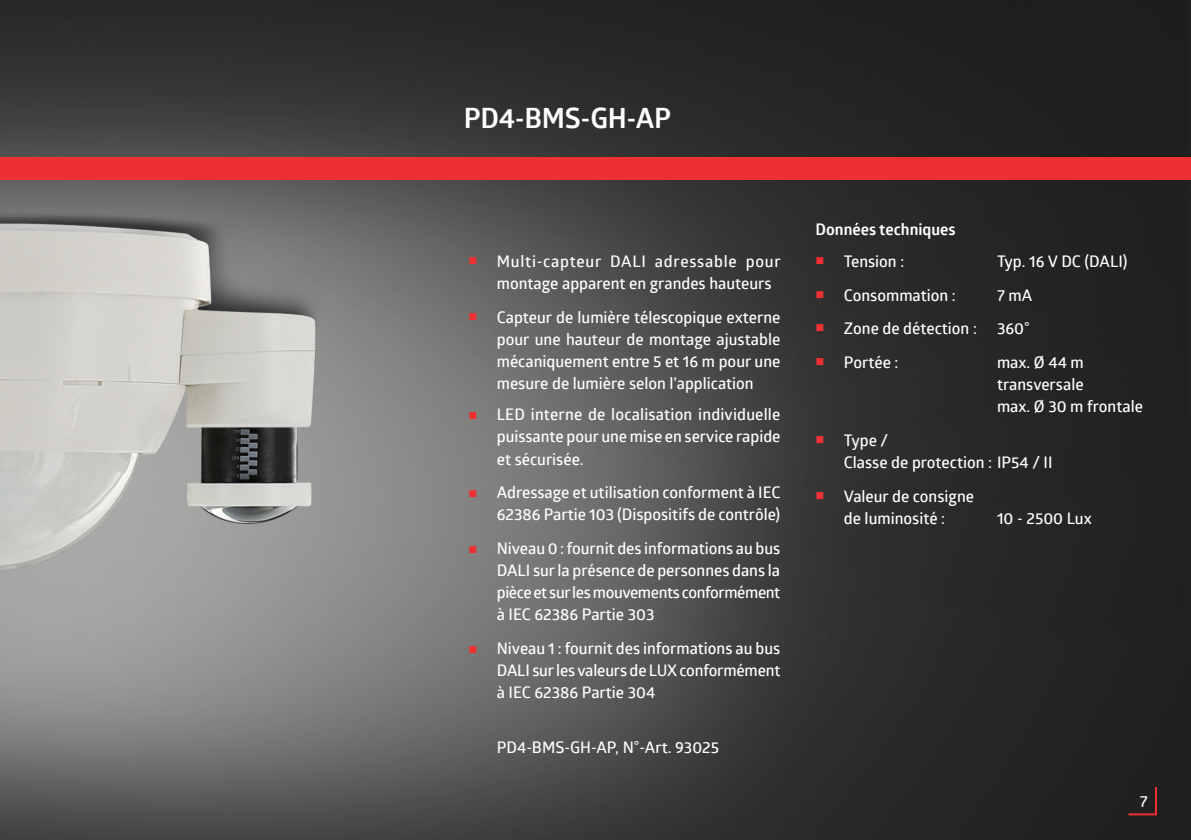
<style>
.page{position:relative;width:1191px;height:840px;background:#fff}
.page>*{position:absolute;margin:0;border:0;box-sizing:border-box;transform-origin:0 0}
.t1{font:700 28px "Glober";letter-spacing:-.01em;color:#fff}
.t2{font:600 16px/22px "Glober";color:#fff;text-align:justify}
.t3{font:700 16px "Glober";color:#fff}
.s1{color:#ee3033}
</style>
<div class="page">
<img style="left:0;top:0;width:1191px;height:839px">
<div style="left:0;top:157px;width:1191px;height:23px;background:#ee3033"></div>
<svg style="left:1126px;top:784px;width:32px;height:31px"></svg>
<h1 class="t1" style="left:464px;top:98px;width:209px">PD4-BMS-GH-AP</h1>
<p class="t2" style="left:497px;top:249px;width:285px;text-indent:-28px"><span class="s1">■</span> Multi-capteur DALI adressable pour montage apparent en grandes hauteurs</p>
<p class="t2" style="left:497px;top:305px;width:285px;text-indent:-28px"><span class="s1">■</span> Capteur de lumière télescopique externe pour une hauteur de montage ajustable mécaniquement entre 5 et 16 m pour une mesure de lumière selon l’application</p>
<p class="t2" style="left:497px;top:403px;width:285px;text-indent:-28px"><span class="s1">■</span> LED interne de localisation individuelle puissante pour une mise en service rapide et sécurisée.</p>
<p class="t2" style="left:468px;top:480px;width:313px;text-align:right"><span class="s1">■</span> Adressage et utilisation conforment à IEC<br>62386 Partie 103 (Dispositifs de contrôle)</p>
<p class="t2" style="left:497px;top:536px;width:285px;text-indent:-28px"><span class="s1">■</span> Niveau 0 : fournit des informations au bus DALI sur la présence de personnes dans la pièce et sur les mouvements conformément à IEC 62386 Partie 303</p>
<p class="t2" style="left:497px;top:636px;width:285px;text-indent:-28px"><span class="s1">■</span> Niveau 1 : fournit des informations au bus DALI sur les valeurs de LUX conformément à IEC 62386 Partie 304</p>
<p class="t2" style="left:497px;top:735px;width:224px">PD4-BMS-GH-AP, N°-Art. 93025</p>
<p class="t3" style="left:815px;top:218px;width:142px">Données techniques</p>
<p class="t2" style="left:815px;top:249px;width:90px"><span class="s1">■</span> Tension :</p>
<p class="t2" style="left:997px;top:249px;width:132px">Typ. 16 V DC (DALI)</p>
<p class="t2" style="left:815px;top:283px;width:142px"><span class="s1">■</span> Consommation :</p>
<p class="t2" style="left:997px;top:283px;width:37px">7 mA</p>
<p class="t2" style="left:815px;top:317px;width:163px"><span class="s1">■</span> Zone de détection :</p>
<p class="t2" style="left:997px;top:317px;width:34px">360°</p>
<p class="t2" style="left:815px;top:350px;width:84px"><span class="s1">■</span> Portée :</p>
<p class="t2" style="left:997px;top:350px;width:147px;text-align:left">max. Ø 44 m transversale<br>max. Ø 30 m frontale</p>
<p class="t2" style="left:844px;top:428px;width:210px;text-indent:-28px"><span class="s1">■</span> Type /<br>Classe de protection : IP54 / II</p>
<p class="t2" style="left:815px;top:484px;width:160px;text-align:center"><span class="s1">■</span> Valeur de consigne de luminosité :</p>
<p class="t2" style="left:997px;top:506px;width:96px">10 - 2500 Lux</p>
<p class="t2" style="left:1139px;top:788px;width:9px">7</p>
</div>
